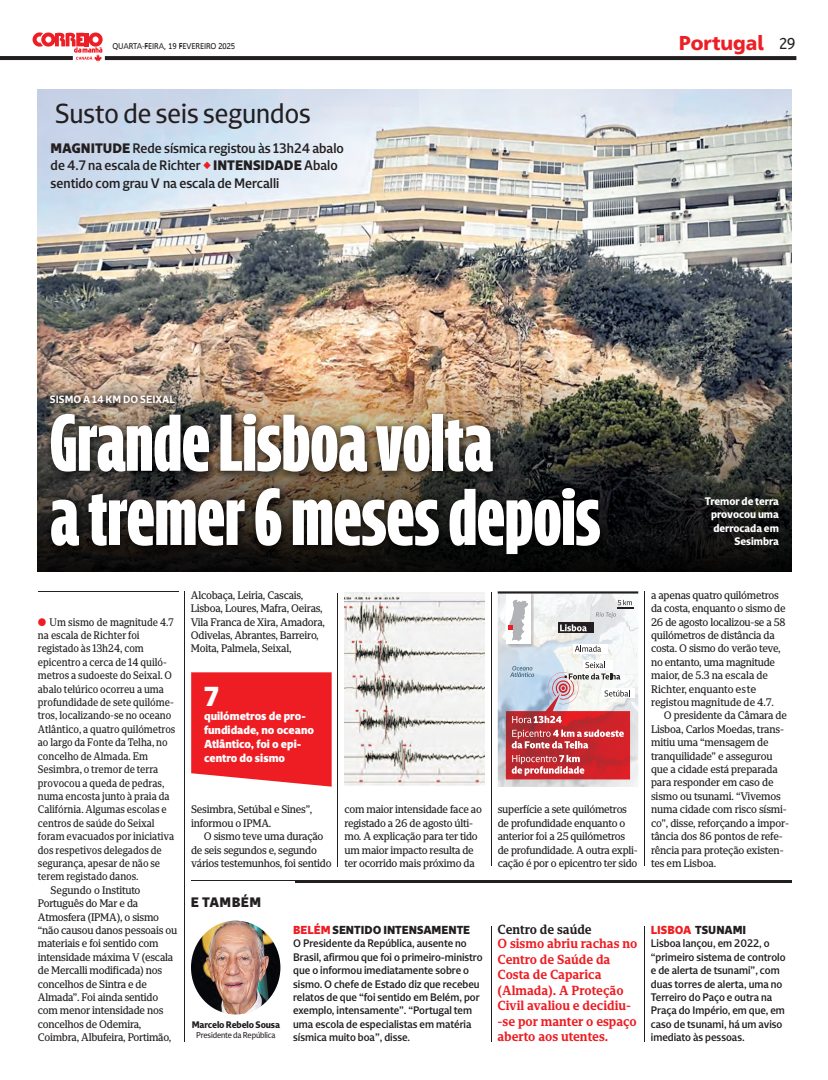
<style>
.page{position:relative;width:828px;height:1080px;background:#fff}
.page>*{position:absolute;margin:0;border:0;box-sizing:border-box;transform-origin:0 0}
.t1{font:700 82.5px/74.2px "Correio Title CM";color:#fff;scale:.95 1}
.t2{font:28.2px "Correio Sans";color:#231f20;scale:.95 1}
.t3{font:800 28.2px "Correio Sans";color:#fff;scale:.95 1}
.t4{font:20px "Agan 75";color:#ed1f26;scale:.95 1}
.t5{font:500 14.1px/17.4px "Correio Sans";color:#231f20;scale:.95 1}
.t6{font:800 14.1px "Correio Sans";letter-spacing:.025em;color:#231f20;scale:.95 1}
.t7{font:700 13.6px/15.5px "Correio Slab";color:#ee1d23;scale:.95 1}
.t8{font:700 13.6px "Correio Slab";color:#231f20;scale:.95 1}
.t9{font:800 11.9px/14.1px "Correio Sans";color:#fff;scale:.95 1}
.t10{font:800 11.9px "Correio Sans";color:#231f20;scale:.95 1}
.t11{font:11.2px/13.4px "Correio Slab";letter-spacing:-.02em;color:#231f20;scale:.95 1}
.t12{font:11.2px "Correio Slab";color:#231f20;scale:.91 1}
.t13{font:500 11.2px/13.4px "Correio Sans";color:#231f20;scale:.95 1}
.t14{font:800 11.2px/13.4px "Correio Sans";color:#fff;text-align:right;scale:.95 1}
.t15{font:700 10.9px "Correio Sans";letter-spacing:.005em;color:#fff;scale:.95 1}
.t16{font:800 9.8px "Correio Sans";letter-spacing:-.015em;color:#231f20;scale:.95 1}
.t17{font:8.7px "Correio Sans";letter-spacing:-.015em;color:#231f20;scale:.95 1}
.t18{font:8.3px "Aan 55";letter-spacing:-.02em;color:#231f20;scale:.91 1}
.s1{font-family:"Talis Regular W00";font-size:19.2px;color:#231f20}
.s2{font-weight:800}
.s3{color:#ee1d23}
.s4{font-family:"Aan 55"}
</style>
<div class="page">
<svg style="left:105px;top:56px;width:691px;height:4px;background:#272324"></svg>
<hr style="left:0;top:56px;width:73px;height:4px;background:#231f20">
<svg style="left:32px;top:32px;width:71px;height:31px"></svg>
<img style="left:38px;top:89px;width:754px;height:282px">
<img style="left:38px;top:371px;width:754px;height:201px">
<hr style="left:38px;top:592px;width:140px;height:1px;background:#231f20">
<hr style="left:184px;top:591px;width:1px;height:450px;background:#231f20">
<hr style="left:338px;top:593px;width:1px;height:274px;background:#231f20">
<hr style="left:644px;top:592px;width:1px;height:274px;background:#231f20">
<hr style="left:491px;top:592px;width:1px;height:274px;background:#231f20">
<svg style="left:191px;top:672px;width:141px;height:115px;background:#ef2c31"></svg>
<hr style="left:491px;top:926px;width:1px;height:115px;background:#231f20">
<hr style="left:644px;top:926px;width:1px;height:115px;background:#231f20">
<img style="left:191px;top:921px;width:89px;height:93px">
<hr style="left:295px;top:880px;width:496px;height:2px;background:#231f20">
<hr style="left:191px;top:880px;width:106px;height:1px;background:#231f20">
<img style="left:344px;top:592px;width:141px;height:194px">
<img style="left:44px;top:395px;width:586px;height:173px">
<img style="left:45px;top:389px;width:163px;height:31px">
<img style="left:498px;top:594px;width:140px;height:193px">
<svg style="left:558px;top:623px;width:35px;height:10px"></svg>
<svg style="left:560px;top:624px;width:27px;height:7px"></svg>
<div style="left:603px;top:689px;width:32px;height:9px;background:#fff"></div>
<div style="left:573px;top:644px;width:35px;height:9px;background:#fff"></div>
<svg style="left:575px;top:646px;width:26px;height:6px"></svg>
<div style="left:584px;top:660px;width:29px;height:10px;background:#fff"></div>
<svg style="left:510px;top:666px;width:24px;height:11px"></svg>
<svg style="left:596px;top:600px;width:37px;height:18px"></svg>
<svg style="left:559px;top:662px;width:71px;height:31px"></svg>
<img style="left:548px;top:672px;width:19px;height:21px">
<img style="left:559px;top:681px;width:19px;height:12px">
<img style="left:506px;top:693px;width:124px;height:87px">
<svg style="left:512px;top:716px;width:50px;height:7px"></svg>
<svg style="left:512px;top:730px;width:112px;height:18px;background:#cf6469"></svg>
<svg style="left:512px;top:755px;width:72px;height:21px;background:#cf656a"></svg>
<img style="left:507px;top:594px;width:27px;height:54px">
<div style="left:506px;top:593px;width:24px;height:51px;background:#fff"></div>
<svg style="left:508px;top:600px;width:20px;height:41px"></svg>
<hr style="left:498px;top:591px;width:140px;height:3px;background:#231f20">
<svg style="left:203px;top:161px;width:8px;height:8px"></svg>
<p class="t18" style="left:112px;top:41px;width:136px">QUARTA-FEIRA, 19 FEVEREIRO 2025</p>
<h3 class="t4" style="left:679px;top:32px;width:124px">Portugal <span class="s1">29</span></h3>
<h2 class="t2" style="left:55px;top:96px;width:271px">Susto de seis segundos</h2>
<p class="t5" style="left:51px;top:139px;width:310px"><span class="s2">MAGNITUDE</span> Rede sísmica registou às 13h24 abalo de 4.7 na escala de Richter <span class="s2">INTENSIDADE</span> Abalo sentido com grau V na escala de Mercalli</p>
<p class="t15" style="left:50px;top:393px;width:133px">SISMO A 14 KM DO SEIXAL</p>
<h1 class="t1" style="left:50px;top:406px;width:581px">Grande Lisboa volta<br>a tremer 6 meses depois</h1>
<p class="t14" style="left:705px;top:494px;width:80px">Tremor de terra provocou uma derrocada em<br>Sesimbra</p>
<p class="t12" style="left:38px;top:615px;width:151px"><span class="s3">◆</span> Um sismo de magnitude 4.7</p>
<p class="t12" style="left:38px;top:628px;width:113px">na escala de Richter foi</p>
<p class="t12" style="left:38px;top:642px;width:118px">registado às 13h24, com</p>
<p class="t12" style="left:38px;top:655px;width:143px">epicentro a cerca de 14 quiló-</p>
<p class="t12" style="left:38px;top:669px;width:149px">metros a sudoeste do Seixal. O</p>
<p class="t12" style="left:38px;top:682px;width:140px">abalo telúrico ocorreu a uma</p>
<p class="t12" style="left:38px;top:695px;width:151px">profundidade de sete quilóme-</p>
<p class="t12" style="left:38px;top:709px;width:148px">tros, localizando-se no oceano</p>
<p class="t12" style="left:38px;top:722px;width:153px">Atlântico, a quatro quilómetros</p>
<p class="t12" style="left:38px;top:736px;width:144px">ao largo da Fonte da Telha, no</p>
<p class="t12" style="left:38px;top:749px;width:123px">concelho de Almada. Em</p>
<p class="t12" style="left:38px;top:762px;width:134px">Sesimbra, o tremor de terra</p>
<p class="t12" style="left:38px;top:776px;width:141px">provocou a queda de pedras,</p>
<p class="t12" style="left:38px;top:789px;width:146px">numa encosta junto à praia da</p>
<p class="t12" style="left:38px;top:803px;width:143px">Califórnia. Algumas escolas e</p>
<p class="t12" style="left:38px;top:816px;width:130px">centros de saúde do Seixal</p>
<p class="t12" style="left:38px;top:829px;width:151px">foram evacuados por iniciativa</p>
<p class="t12" style="left:38px;top:843px;width:138px">dos respetivos delegados de</p>
<p class="t12" style="left:38px;top:856px;width:136px">segurança, apesar de não se</p>
<p class="t12" style="left:38px;top:870px;width:112px">terem registado danos.</p>
<p class="t11" style="left:51px;top:883px;width:96px">Segundo o Instituto</p>
<p class="t11" style="left:38px;top:897px;width:107px">Português do Mar e da</p>
<p class="t11" style="left:38px;top:910px;width:129px">Atmosfera (IPMA), o sismo</p>
<p class="t11" style="left:38px;top:924px;width:148px">“não causou danos pessoais ou</p>
<p class="t11" style="left:38px;top:937px;width:129px">materiais e foi sentido com</p>
<p class="t11" style="left:38px;top:950px;width:144px">intensidade máxima V (escala</p>
<p class="t11" style="left:38px;top:964px;width:132px">de Mercalli modificada) nos</p>
<p class="t11" style="left:38px;top:977px;width:116px">concelhos de Sintra e de</p>
<p class="t11" style="left:38px;top:991px;width:128px">Almada”. Foi ainda sentido</p>
<p class="t11" style="left:38px;top:1004px;width:134px">com menor intensidade nos</p>
<p class="t11" style="left:38px;top:1017px;width:111px">concelhos de Odemira,</p>
<p class="t11" style="left:38px;top:1031px;width:142px">Coimbra, Albufeira, Portimão,</p>
<p class="t11" style="left:191px;top:588px;width:143px">Alcobaça, Leiria, Cascais,<br>Lisboa, Loures, Mafra, Oeiras,<br>Vila Franca de Xira, Amadora,<br>Odivelas, Abrantes, Barreiro,<br>Moita, Palmela, Seixal,</p>
<h2 class="t3" style="left:204px;top:678px;width:17px">7</h2>
<p class="t9" style="left:204px;top:709px;width:117px">quilómetros de pro&shy;fundidade, no oceano<br>Atlântico, foi o epi&shy;centro do sismo</p>
<p class="t11" style="left:191px;top:803px;width:129px">Sesimbra, Setúbal e Sines”, informou o IPMA.</p>
<p class="t11" style="left:191px;top:830px;width:149px;text-indent:13px">O sismo teve uma duração de seis segundos e, segundo vários testemunhos, foi sentido</p>
<p class="t6" style="left:191px;top:893px;width:75px">E TAMBÉM</p>
<p class="t11" style="left:344px;top:803px;width:146px">com maior intensidade face ao registado a 26 de agosto últi&shy;mo. A explicação para ter tido um maior impacto resulta de ter ocorrido mais próximo da</p>
<p class="t11" style="left:498px;top:803px;width:149px">superfície a sete quilómetros de profundidade enquanto o anterior foi a 25 quilómetros de profundidade. A outra expli&shy;cação é por o epicentro ter sido</p>
<p class="t16" style="left:192px;top:1018px;width:94px">Marcelo Rebelo Sousa</p>
<p class="t17" style="left:196px;top:1029px;width:85px">Presidente da República</p>
<p class="t10" style="left:293px;top:922px;width:188px"><span class="s3">BELÉM</span> SENTIDO INTENSAMENTE</p>
<p class="t13" style="left:293px;top:937px;width:201px">O Presidente da República, ausente no Brasil, afirmou que foi o primeiro-ministro que o informou imediatamente sobre o sismo. O chefe de Estado diz que recebeu relatos de que “foi sentido em Belém, por exemplo, intensamente”. “Portugal tem uma escola de especialistas em matéria sísmica muito boa”, disse.</p>
<p class="t8" style="left:498px;top:921px;width:101px">Centro de saúde</p>
<p class="t7" style="left:498px;top:936px;width:149px">O sismo abriu rachas no<br>Centro de Saúde da<br>Costa de Caparica (Almada). A Proteção<br>Civil avaliou e decidiu--se por manter o espaço aberto aos utentes.</p>
<p class="t11" style="left:651px;top:588px;width:143px">a apenas quatro quilómetros da costa, enquanto o sismo de<br>26 de agosto localizou-se a 58 quilómetros de distância da costa. O sismo do verão teve, no entanto, uma magnitude maior, de 5.3 na escala de<br>Richter, enquanto <span class="s4">este </span>registou magnitude de 4.7.</p>
<p class="t11" style="left:651px;top:709px;width:147px;text-indent:13px">O presidente da Câmara de<br>Lisboa, Carlos Moedas, trans&shy;mitiu uma “mensagem de tranquilidade” e assegurou que a cidade está preparada para responder em caso de sismo ou tsunami. “Vivemos numa cidade com risco sísmi&shy;co”, disse, reforçando a impor&shy;tância dos 86 pontos de refe&shy;rência para proteção existen&shy;tes em Lisboa.</p>
<p class="t10" style="left:651px;top:922px;width:102px"><span class="s3">LISBOA</span> TSUNAMI</p>
<p class="t13" style="left:651px;top:937px;width:143px">Lisboa lançou, em 2022, o “primeiro sistema de controlo e de alerta de tsunami”, com duas torres de alerta, uma no<br>Terreiro do Paço e outra na<br>Praça do Império, em que, em caso de tsunami, há um aviso imediato às pessoas.</p>
</div>
